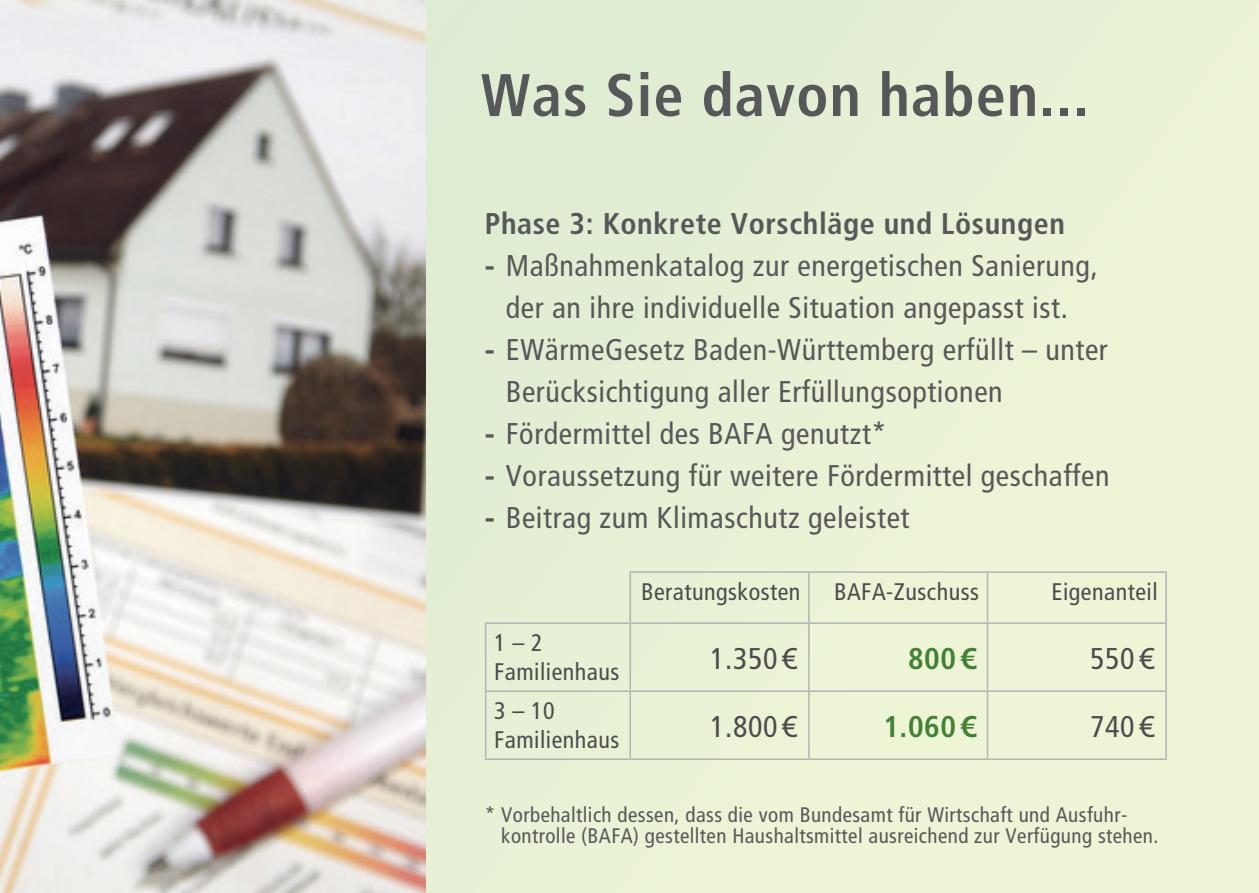
<style>
.page{position:relative;width:1259px;height:893px;background:#e9f2d5}
.page>*{position:absolute;margin:0;border:0;box-sizing:border-box;transform-origin:0 0}
.t1{font:60px "Frutiger HC 67 Bold Cond";letter-spacing:.02em;color:#57585a}
.t2{font:30px/42px "Frutiger HC 57 Roman Cond";letter-spacing:.02em;color:#57585a;text-align:center}
.t3{font:30px "Frutiger HC 67 Bold Cond";letter-spacing:.02em;color:#57585a}
.t4{font:30px "Frutiger HC 57 Roman Cond";letter-spacing:.02em;color:#4b4c4d}
.t5{font:30px "Frutiger HC 67 Bold Cond";letter-spacing:.02em;color:#438136}
.t6{font:24px/28.8px "Frutiger HC 57 Roman Cond";letter-spacing:.02em;color:#4b4c4d}
.t7{font:21px/21px "Frutiger HC 57 Roman Cond";letter-spacing:.02em;color:#57585a}
.s1{font-family:"Frutiger HC 65";font-weight:700}
</style>
<div class="page">
<img style="left:0;top:0;width:425px;height:893px">
<hr style="left:629px;top:571px;width:180px;height:2px;background:#b2b3b7">
<hr style="left:629px;top:573px;width:2px;height:49px;background:#b2b3b7">
<hr style="left:809px;top:571px;width:178px;height:2px;background:#b2b3b7">
<hr style="left:808px;top:573px;width:1px;height:49px;background:#b2b3b7">
<hr style="left:987px;top:571px;width:180px;height:2px;background:#b2b3b7">
<hr style="left:986px;top:573px;width:2px;height:49px;background:#b2b3b7">
<hr style="left:1165px;top:573px;width:2px;height:49px;background:#b2b3b7">
<hr style="left:485px;top:622px;width:145px;height:2px;background:#b2b3b7">
<hr style="left:485px;top:624px;width:1px;height:66px;background:#b2b3b7">
<hr style="left:630px;top:622px;width:179px;height:2px;background:#b2b3b7">
<hr style="left:629px;top:624px;width:2px;height:66px;background:#b2b3b7">
<hr style="left:809px;top:622px;width:178px;height:2px;background:#b2b3b7">
<hr style="left:808px;top:624px;width:1px;height:66px;background:#b2b3b7">
<hr style="left:987px;top:622px;width:180px;height:2px;background:#b2b3b7">
<hr style="left:986px;top:624px;width:2px;height:66px;background:#b2b3b7">
<hr style="left:1165px;top:624px;width:2px;height:66px;background:#b2b3b7">
<hr style="left:485px;top:690px;width:145px;height:2px;background:#b2b3b7">
<hr style="left:485px;top:692px;width:1px;height:66px;background:#b2b3b7">
<hr style="left:630px;top:690px;width:179px;height:2px;background:#b2b3b7">
<hr style="left:629px;top:692px;width:2px;height:66px;background:#b2b3b7">
<hr style="left:809px;top:690px;width:178px;height:2px;background:#b2b3b7">
<hr style="left:808px;top:692px;width:1px;height:66px;background:#b2b3b7">
<hr style="left:987px;top:690px;width:180px;height:2px;background:#b2b3b7">
<hr style="left:986px;top:692px;width:2px;height:66px;background:#b2b3b7">
<hr style="left:1165px;top:692px;width:2px;height:66px;background:#b2b3b7">
<hr style="left:485px;top:758px;width:145px;height:2px;background:#b2b3b7">
<hr style="left:630px;top:758px;width:179px;height:2px;background:#b2b3b7">
<hr style="left:809px;top:758px;width:178px;height:2px;background:#b2b3b7">
<hr style="left:987px;top:758px;width:180px;height:2px;background:#b2b3b7">
<h1 class="t1" style="left:480px;top:60px;width:609px">Was Sie davon haben...</h1>
<p class="t3" style="left:485px;top:206px;width:581px">Phase 3: Konkrete Vorschläge und Lösungen</p>
<p class="t2" style="left:485px;top:245px;width:614px"><span class="s1">-</span> Maßnahmenkatalog zur energetischen Sanierung, der an ihre individuelle Situation angepasst ist.</p>
<p class="t2" style="left:506px;top:329px;width:603px;text-align:left;text-indent:-21px"><span class="s1">-</span> EWärmeGesetz Baden-Württemberg erfüllt – unter<br>Berücksichtigung aller Erfüllungsoptionen</p>
<p class="t2" style="left:485px;top:413px;width:403px"><span class="s1">-</span> Fördermittel des BAFA genutzt*</p>
<p class="t2" style="left:485px;top:455px;width:626px"><span class="s1">-</span> Voraussetzung für weitere Fördermittel geschaffen</p>
<p class="t2" style="left:485px;top:497px;width:426px"><span class="s1">-</span> Beitrag zum Klimaschutz geleistet</p>
<p class="t6" style="left:494px;top:628px;width:127px">1 – 2<br>Familienhaus</p>
<p class="t6" style="left:494px;top:696px;width:127px">3 – 10<br>Familienhaus</p>
<p class="t6" style="left:641px;top:577px;width:161px">Beratungskosten</p>
<p class="t6" style="left:834px;top:577px;width:146px">BAFA-Zuschuss</p>
<p class="t6" style="left:1051px;top:577px;width:108px">Eigenanteil</p>
<p class="t4" style="left:710px;top:641px;width:92px">1.350 €</p>
<p class="t5" style="left:908px;top:641px;width:72px">800 €</p>
<p class="t4" style="left:1090px;top:641px;width:69px">550 €</p>
<p class="t4" style="left:710px;top:709px;width:92px">1.800 €</p>
<p class="t5" style="left:883px;top:709px;width:97px">1.060 €</p>
<p class="t4" style="left:1090px;top:709px;width:69px">740 €</p>
<p class="t7" style="left:501px;top:804px;width:659px;text-indent:-16px">* Vorbehaltlich dessen, dass die vom Bundesamt für Wirtschaft und Ausfuhr&shy;kontrolle (BAFA) gestellten Haushaltsmittel ausreichend zur Verfügung stehen.</p>
</div>
